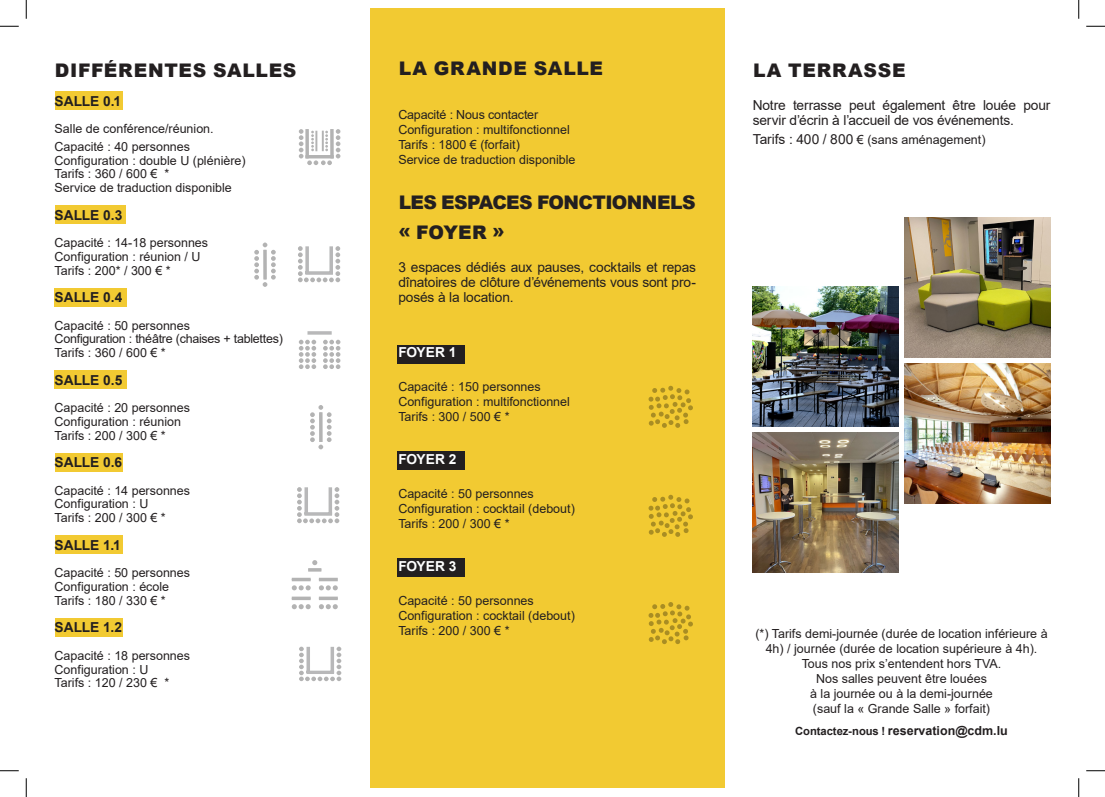
<style>
.page{position:relative;width:1105px;height:797px;background:#fff}
.page>*{position:absolute;margin:0;border:0;box-sizing:border-box;transform-origin:0 0}
.Titre{font:900 18.75px/30px "Arial";letter-spacing:-.035em;color:#231f20}
.Titre-2{font:900 18.75px "Arial";letter-spacing:.02em;color:#231f20}
.Texte_gauche_para{font:900 18.75px "Arial";letter-spacing:.04em;color:#231f20}
.Titre-3{font:900 18.75px "Arial";letter-spacing:.045em;color:#231f20}
.Texte_justify_bold{font:13.75px/15px "Arial";letter-spacing:-.01em;color:#231f20;text-align:justify}
.Texte_gauche_para-2{font:700 13.75px "Arial";letter-spacing:-.005em;color:#231f20}
.Texte_justify_bold-2{font:700 13.75px "Arial";letter-spacing:-.01em;color:#fff}
.Texte_justify_bold-3{font:700 13.75px "Arial";letter-spacing:-.005em;color:#231f20}
.Texte_gauche_para-3{font:12.5px/13.8px "Arial";color:#231f20}
.Texte_gauche{font:12.5px "Arial";color:#231f20}
.Texte_centre{font:12.5px/15px "Arial";color:#231f20;text-align:center}
.Texte_gauche_para-4{font:12.5px/13.8px "Arial";letter-spacing:-.02em;color:#231f20}
.Texte_justify_bold-4{font:12.5px "Arial";color:#231f20}
.Texte_justify_bold-5{font:700 12.5px "Arial";color:#231f20}
.s1{font-size:13.75px}
.s2{font-size:11.25px}
</style>
<div class="page">
<div style="left:370px;top:9px;width:354px;height:779px;background:#f2ca32"></div>
<img style="left:904px;top:364px;width:146px;height:140px">
<svg style="left:648px;top:386px;width:45px;height:42px"></svg>
<svg style="left:648px;top:495px;width:45px;height:42px"></svg>
<svg style="left:648px;top:602px;width:45px;height:42px"></svg>
<svg style="left:298px;top:246px;width:42px;height:36px"></svg>
<svg style="left:305px;top:246px;width:4px;height:25px"></svg>
<svg style="left:305px;top:271px;width:28px;height:4px"></svg>
<svg style="left:329px;top:246px;width:4px;height:28px"></svg>
<svg style="left:297px;top:487px;width:42px;height:36px"></svg>
<svg style="left:304px;top:487px;width:4px;height:25px"></svg>
<hr style="left:304px;top:512px;width:28px;height:3px;background:#111416">
<hr style="left:329px;top:487px;width:3px;height:27px;background:#111416">
<svg style="left:299px;top:646px;width:42px;height:35px"></svg>
<hr style="left:307px;top:646px;width:3px;height:27px;background:#111416">
<svg style="left:306px;top:670px;width:28px;height:4px"></svg>
<hr style="left:331px;top:646px;width:3px;height:27px;background:#111416">
<svg style="left:299px;top:340px;width:17px;height:29px"></svg>
<svg style="left:323px;top:340px;width:17px;height:29px"></svg>
<svg style="left:307px;top:331px;width:25px;height:4px"></svg>
<svg style="left:299px;top:129px;width:41px;height:36px"></svg>
<svg style="left:305px;top:129px;width:4px;height:26px"></svg>
<hr style="left:305px;top:155px;width:29px;height:3px;background:#000001">
<svg style="left:330px;top:129px;width:4px;height:29px"></svg>
<hr style="left:315px;top:131px;width:2px;height:20px;background:#000001">
<hr style="left:322px;top:131px;width:2px;height:20px;background:#000001">
<svg style="left:254px;top:242px;width:22px;height:45px"></svg>
<svg style="left:263px;top:250px;width:4px;height:29px"></svg>
<svg style="left:310px;top:405px;width:22px;height:44px"></svg>
<svg style="left:319px;top:412px;width:4px;height:30px"></svg>
<svg style="left:319px;top:577px;width:19px;height:4px"></svg>
<svg style="left:292px;top:585px;width:19px;height:5px"></svg>
<svg style="left:319px;top:585px;width:19px;height:5px"></svg>
<svg style="left:292px;top:577px;width:19px;height:4px"></svg>
<svg style="left:319px;top:596px;width:19px;height:4px"></svg>
<svg style="left:292px;top:604px;width:19px;height:5px"></svg>
<svg style="left:319px;top:604px;width:19px;height:5px"></svg>
<svg style="left:308px;top:560px;width:13px;height:11px"></svg>
<svg style="left:292px;top:596px;width:19px;height:4px"></svg>
<img style="left:753px;top:287px;width:146px;height:140px">
<img style="left:904px;top:218px;width:146px;height:140px">
<img style="left:753px;top:432px;width:146px;height:140px">
<div style="left:397px;top:345px;width:67px;height:18px;background:#231f20"></div>
<div style="left:397px;top:451px;width:68px;height:19px;background:#231f20"></div>
<div style="left:397px;top:558px;width:68px;height:18px;background:#231f20"></div>
<div style="left:55px;top:618px;width:67px;height:18px;background:#f2ca32"></div>
<div style="left:55px;top:535px;width:67px;height:18px;background:#f2ca32"></div>
<div style="left:55px;top:453px;width:67px;height:18px;background:#f2ca32"></div>
<div style="left:55px;top:370px;width:72px;height:18px;background:#f2ca32"></div>
<div style="left:55px;top:288px;width:72px;height:18px;background:#f2ca32"></div>
<div style="left:55px;top:205px;width:70px;height:18px;background:#f2ca32"></div>
<div style="left:55px;top:92px;width:68px;height:18px;background:#f2ca32"></div>
<svg style="left:0;top:25px;width:19px;height:2px"></svg>
<svg style="left:1086px;top:25px;width:19px;height:2px"></svg>
<svg style="left:0;top:770px;width:19px;height:1px"></svg>
<svg style="left:1086px;top:770px;width:19px;height:1px"></svg>
<svg style="left:25px;top:0;width:2px;height:19px"></svg>
<svg style="left:25px;top:778px;width:2px;height:19px"></svg>
<svg style="left:1078px;top:0;width:1px;height:19px"></svg>
<svg style="left:1078px;top:778px;width:1px;height:19px"></svg>
<p class="Titre-2" style="left:55px;top:57px;width:243px">DIFFÉRENTES SALLES</p>
<p class="Texte_justify_bold-3" style="left:55px;top:91px;width:68px">SALLE 0.1</p>
<p class="Texte_justify_bold-4" style="left:55px;top:120px;width:161px">Salle de conférence/réunion.</p>
<p class="Texte_gauche" style="left:55px;top:138px;width:137px">Capacité : 40 personnes</p>
<p class="Texte_gauche" style="left:55px;top:151px;width:193px">Configuration : double U (plénière)</p>
<p class="Texte_gauche" style="left:55px;top:165px;width:116px">Tarifs : 360 / 600 € *</p>
<p class="Texte_gauche_para-3" style="left:55px;top:181px;width:179px">Service de traduction disponible</p>
<p class="Texte_gauche_para-2" style="left:55px;top:205px;width:69px">SALLE 0.3</p>
<p class="Texte_gauche_para-3" style="left:55px;top:236px;width:155px">Capacité : 14-18 personnes<br>Configuration : réunion / U<br>Tarifs : 200* / 300 € *</p>
<p class="Texte_gauche_para-2" style="left:55px;top:287px;width:69px">SALLE 0.4</p>
<p class="Texte_gauche_para-4" style="left:55px;top:318px;width:230px">Capacité : 50 personnes<br>Configuration : théâtre (chaises + tablettes)<br>Tarifs : 360 / 600 € *</p>
<p class="Texte_gauche_para-2" style="left:55px;top:370px;width:69px">SALLE 0.5</p>
<p class="Texte_gauche_para-3" style="left:55px;top:401px;width:137px">Capacité : 20 personnes<br>Configuration : réunion<br>Tarifs : 200 / 300 € *</p>
<p class="Texte_gauche_para-2" style="left:55px;top:452px;width:69px">SALLE 0.6</p>
<p class="Texte_gauche_para-3" style="left:55px;top:483px;width:137px">Capacité : 14 personnes<br>Configuration : U<br>Tarifs : 200 / 300 € *</p>
<p class="Texte_gauche_para-2" style="left:55px;top:535px;width:68px">SALLE 1.1</p>
<p class="Texte_gauche_para-3" style="left:55px;top:566px;width:137px">Capacité : 50 personnes<br>Configuration : école<br>Tarifs : 180 / 330 € *</p>
<p class="Texte_gauche_para-2" style="left:55px;top:617px;width:69px">SALLE 1.2</p>
<p class="Texte_gauche_para-3" style="left:55px;top:648px;width:137px">Capacité : 18 personnes<br>Configuration : U<br>Tarifs : 120 / 230 € *</p>
<p class="Texte_gauche_para" style="left:399px;top:55px;width:206px">LA GRANDE SALLE</p>
<p class="Texte_gauche" style="left:398px;top:105px;width:141px">Capacité : Nous contacter</p>
<p class="Texte_gauche" style="left:398px;top:120px;width:173px">Configuration : multifonctionnel</p>
<p class="Texte_gauche" style="left:398px;top:135px;width:123px">Tarifs : 1800 € (forfait)</p>
<p class="Texte_gauche" style="left:398px;top:150px;width:179px">Service de traduction disponible</p>
<p class="Titre" style="left:398px;top:186px;width:299px">LES ESPACES FONCTIONNELS « FOYER »</p>
<p class="Texte_justify_bold" style="left:398px;top:259px;width:299px">3 espaces dédiés aux pauses, cocktails et repas dînatoires de clôture d’événements vous sont pro&shy;posés à la location.</p>
<p class="Titre-3" style="left:753px;top:57px;width:154px">LA TERRASSE</p>
<p class="Texte_justify_bold" style="left:753px;top:97px;width:299px">Notre terrasse peut également être louée pour servir d’écrin à l’accueil de vos événements.</p>
<p class="Texte_justify_bold-4" style="left:753px;top:130px;width:234px"><span class="s1">Tarifs : 400 / 800</span> € (sans aménagement)</p>
<p class="Texte_justify_bold-2" style="left:398px;top:343px;width:60px">FOYER 1</p>
<p class="Texte_gauche" style="left:398px;top:378px;width:144px">Capacité : 150 personnes</p>
<p class="Texte_gauche" style="left:398px;top:393px;width:173px">Configuration : multifonctionnel</p>
<p class="Texte_gauche_para-3" style="left:398px;top:409px;width:113px">Tarifs : 300 / 500 € *</p>
<p class="Texte_justify_bold-2" style="left:398px;top:449px;width:60px">FOYER 2</p>
<p class="Texte_gauche" style="left:398px;top:485px;width:137px">Capacité : 50 personnes</p>
<p class="Texte_gauche" style="left:398px;top:500px;width:178px">Configuration : cocktail (debout)</p>
<p class="Texte_gauche_para-3" style="left:398px;top:516px;width:113px">Tarifs : 200 / 300 € *</p>
<p class="Texte_justify_bold-2" style="left:398px;top:556px;width:60px">FOYER 3</p>
<p class="Texte_gauche" style="left:398px;top:591px;width:137px">Capacité : 50 personnes</p>
<p class="Texte_gauche" style="left:398px;top:606px;width:178px">Configuration : cocktail (debout)</p>
<p class="Texte_gauche" style="left:398px;top:621px;width:113px">Tarifs : 200 / 300 € *</p>
<p class="Texte_centre" style="left:755px;top:626px;width:294px">(*) Tarifs demi-journée (durée de location inférieure à<br>4h) / journée (durée de location supérieure à 4h).</p>
<p class="Texte_centre" style="left:802px;top:656px;width:201px">Tous nos prix s’entendent hors TVA.</p>
<p class="Texte_centre" style="left:810px;top:671px;width:184px">Nos salles peuvent être louées<br>à la journée ou à la demi-journée (sauf la « Grande Salle » forfait)</p>
<p class="Texte_justify_bold-5" style="left:795px;top:722px;width:214px"><span class="s2">Contactez-nous !</span> reservation@cdm.lu</p>
</div>
